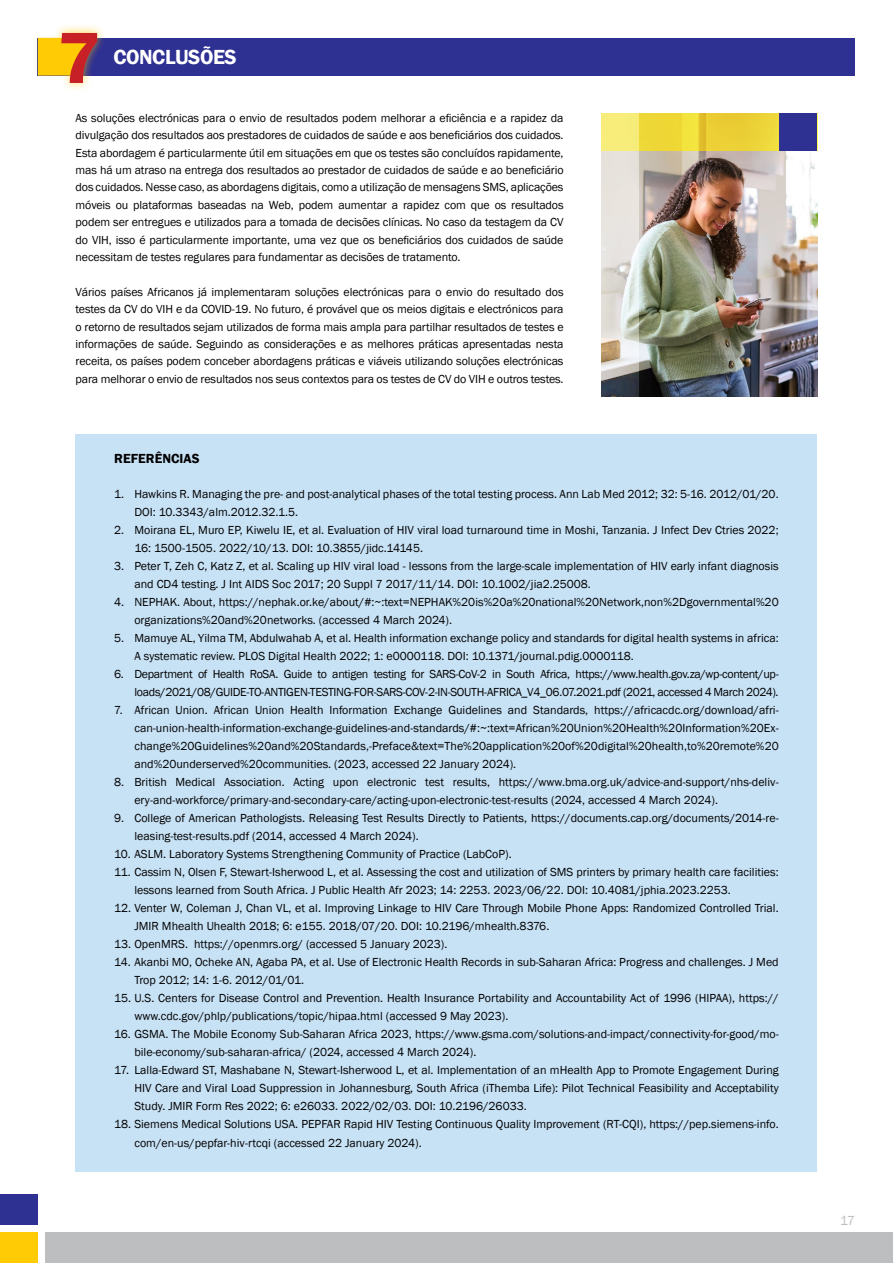
<style>
.page{position:relative;width:893px;height:1263px;background:#fff}
.page>*{position:absolute;margin:0;border:0;box-sizing:border-box;transform-origin:0 0}
.t1{font:600 75px "Franklin Gothic";color:#c72026}
.t2{font:600 21px "Franklin Gothic";letter-spacing:-.02em;color:#fff}
.t3{font:600 13.5px "Franklin Gothic";color:#000}
.t4{font:13.5px "Franklin Gothic";color:#bcbec0}
.t5{font:12px/18px "Franklin Gothic";color:#000}
.t6{font:12px/18px "Franklin Gothic";letter-spacing:-.025em;color:#000;text-align:right}
</style>
<div class="page">
<div style="left:38px;top:38px;width:817px;height:38px;background:#2e3092"></div>
<svg style="left:38px;top:38px;width:14px;height:38px"></svg>
<div style="left:52px;top:23px;width:55px;height:69px;background:#ffcb05;opacity:.7"></div>
<img style="left:639px;top:151px;width:178px;height:246px">
<svg style="left:639px;top:113px;width:141px;height:38px;background:#ebd237"></svg>
<svg style="left:601px;top:113px;width:38px;height:284px;background:#d7d3c0"></svg>
<div style="left:45px;top:1232px;width:848px;height:31px;background:#bcbec0"></div>
<div style="left:76px;top:435px;width:741px;height:737px;background:#c7e1f5"></div>
<div style="left:0;top:1232px;width:38px;height:31px;background:#ffcb05"></div>
<div style="left:0;top:1194px;width:38px;height:31px;background:#2e3092"></div>
<div style="left:780px;top:113px;width:37px;height:38px;background:#2e3092"></div>
<h1 class="t1" style="left:57px;top:12px;width:45px">7</h1>
<h2 class="t2" style="left:113px;top:44px;width:125px">CONCLUSÕES</h2>
<p class="t5" style="left:76px;top:109px;width:489px;line-height:17.4px;text-align:justify">As soluções electrónicas para o envio de resultados podem melhorar a eficiência e a rapidez da divulgação dos resultados aos prestadores de cuidados de saúde e aos beneficiários dos cuidados.<br>Esta abordagem é particularmente útil em situações em que os testes são concluídos rapidamente, mas há um atraso na entrega dos resultados ao prestador de cuidados de saúde e ao beneficiário dos cuidados. Nesse caso, as abordagens digitais, como a utilização de mensagens SMS, aplicações móveis ou plataformas baseadas na Web, podem aumentar a rapidez com que os resultados podem ser entregues e utilizados para a tomada de decisões clínicas. No caso da testagem da CV do VIH, isso é particularmente importante, uma vez que os beneficiários dos cuidados de saúde necessitam de testes regulares para fundamentar as decisões de tratamento.</p>
<p class="t5" style="left:76px;top:283px;width:489px;line-height:17.4px;text-align:justify">Vários países Africanos já implementaram soluções electrónicas para o envio do resultado dos testes da CV do VIH e da COVID-19. No futuro, é provável que os meios digitais e electrónicos para o retorno de resultados sejam utilizados de forma mais ampla para partilhar resultados de testes e informações de saúde. Seguindo as considerações e as melhores práticas apresentadas nesta receita, os países podem conceber abordagens práticas e viáveis utilizando soluções electrónicas para melhorar o envio de resultados nos seus contextos para os testes de CV do VIH e outros testes.</p>
<p class="t3" style="left:114px;top:450px;width:87px">REFERÊNCIAS</p>
<p class="t5" style="left:134px;top:486px;width:646px;text-indent:-20px">1. Hawkins R. Managing the pre- and post-analytical phases of the total testing process. Ann Lab Med 2012; 32: 5-16. 2012/01/20.<br>DOI: 10.3343/alm.2012.32.1.5.</p>
<p class="t5" style="left:134px;top:522px;width:646px;text-indent:-20px">2. Moirana EL, Muro EP, Kiwelu IE, et al. Evaluation of HIV viral load turnaround time in Moshi, Tanzania. J Infect Dev Ctries 2022;<br>16: 1500-1505. 2022/10/13. DOI: 10.3855/jidc.14145.</p>
<p class="t5" style="left:134px;top:558px;width:646px;text-indent:-20px">3. Peter T, Zeh C, Katz Z, et al. Scaling up HIV viral load - lessons from the large-scale implementation of HIV early infant diagnosis and CD4 testing. J Int AIDS Soc 2017; 20 Suppl 7 2017/11/14. DOI: 10.1002/jia2.25008.</p>
<p class="t5" style="left:134px;top:594px;width:646px;text-indent:-20px">4. NEPHAK. About, https://nephak.or.ke/about/#:~:text=NEPHAK%20is%20a%20national%20Network,non%2Dgovernmental%20 organizations%20and%20networks. (accessed 4 March 2024).</p>
<p class="t5" style="left:134px;top:630px;width:646px;text-indent:-20px">5. Mamuye AL, Yilma TM, Abdulwahab A, et al. Health information exchange policy and standards for digital health systems in africa:<br>A systematic review. PLOS Digital Health 2022; 1: e0000118. DOI: 10.1371/journal.pdig.0000118.</p>
<p class="t6" style="left:114px;top:666px;width:666px">6. Department of Health RoSA. Guide to antigen testing for SARS-CoV-2 in South Africa, https://www.health.gov.za/wp-content/up&shy;loads/2021/08/GUIDE-TO-ANTIGEN-TESTING-FOR-SARS-COV-2-IN-SOUTH-AFRICA_V4_06.07.2021.pdf (2021, accessed 4 March 2024).</p>
<p class="t5" style="left:134px;top:702px;width:646px;text-align:justify;text-indent:-20px">7. African Union. African Union Health Information Exchange Guidelines and Standards, https://africacdc.org/download/afri&shy;can-union-health-information-exchange-guidelines-and-standards/#:~:text=African%20Union%20Health%20Information%20Ex&shy;change%20Guidelines%20and%20Standards,-Preface&amp;text=The%20application%20of%20digital%20health,to%20remote%20 and%20underserved%20communities. (2023, accessed 22 January 2024).</p>
<p class="t5" style="left:134px;top:774px;width:646px;text-indent:-20px">8. British Medical Association. Acting upon electronic test results, https://www.bma.org.uk/advice-and-support/nhs-deliv&shy;ery-and-workforce/primary-and-secondary-care/acting-upon-electronic-test-results (2024, accessed 4 March 2024).</p>
<p class="t5" style="left:134px;top:810px;width:646px;text-indent:-20px">9. College of American Pathologists. Releasing Test Results Directly to Patients, https://documents.cap.org/documents/2014-re&shy;leasing-test-results.pdf (2014, accessed 4 March 2024).</p>
<p class="t5" style="left:114px;top:846px;width:399px">10. ASLM. Laboratory Systems Strengthening Community of Practice (LabCoP).</p>
<p class="t5" style="left:134px;top:864px;width:646px;text-indent:-20px">11. Cassim N, Olsen F, Stewart-Isherwood L, et al. Assessing the cost and utilization of SMS printers by primary health care facilities: lessons learned from South Africa. J Public Health Afr 2023; 14: 2253. 2023/06/22. DOI: 10.4081/jphia.2023.2253.</p>
<p class="t5" style="left:134px;top:900px;width:646px;text-indent:-20px">12. Venter W, Coleman J, Chan VL, et al. Improving Linkage to HIV Care Through Mobile Phone Apps: Randomized Controlled Trial.<br>JMIR Mhealth Uhealth 2018; 6: e155. 2018/07/20. DOI: 10.2196/mhealth.8376.</p>
<p class="t5" style="left:114px;top:936px;width:335px">13. OpenMRS. https://openmrs.org/ (accessed 5 January 2023).</p>
<p class="t5" style="left:134px;top:954px;width:646px;text-indent:-20px">14. Akanbi MO, Ocheke AN, Agaba PA, et al. Use of Electronic Health Records in sub-Saharan Africa: Progress and challenges. J Med<br>Trop 2012; 14: 1-6. 2012/01/01.</p>
<p class="t5" style="left:134px;top:990px;width:646px;text-indent:-20px">15. U.S. Centers for Disease Control and Prevention. Health Insurance Portability and Accountability Act of 1996 (HIPAA), https:// www.cdc.gov/phlp/publications/topic/hipaa.html (accessed 9 May 2023).</p>
<p class="t5" style="left:134px;top:1026px;width:646px;text-indent:-20px">16. GSMA. The Mobile Economy Sub-Saharan Africa 2023, https://www.gsma.com/solutions-and-impact/connectivity-for-good/mo&shy;bile-economy/sub-saharan-africa/ (2024, accessed 4 March 2024).</p>
<p class="t5" style="left:134px;top:1062px;width:646px;text-align:justify;text-indent:-20px">17. Lalla-Edward ST, Mashabane N, Stewart-Isherwood L, et al. Implementation of an mHealth App to Promote Engagement During HIV Care and Viral Load Suppression in Johannesburg, South Africa (iThemba Life): Pilot Technical Feasibility and Acceptability Study. JMIR Form Res 2022; 6: e26033. 2022/02/03. DOI: 10.2196/26033.</p>
<p class="t5" style="left:134px;top:1116px;width:646px;text-indent:-20px">18. Siemens Medical Solutions USA. PEPFAR Rapid HIV Testing Continuous Quality Improvement (RT-CQI), https://pep.siemens-info. com/en-us/pepfar-hiv-rtcqi (accessed 22 January 2024).</p>
<p class="t4" style="left:840px;top:1212px;width:16px">17</p>
</div>
